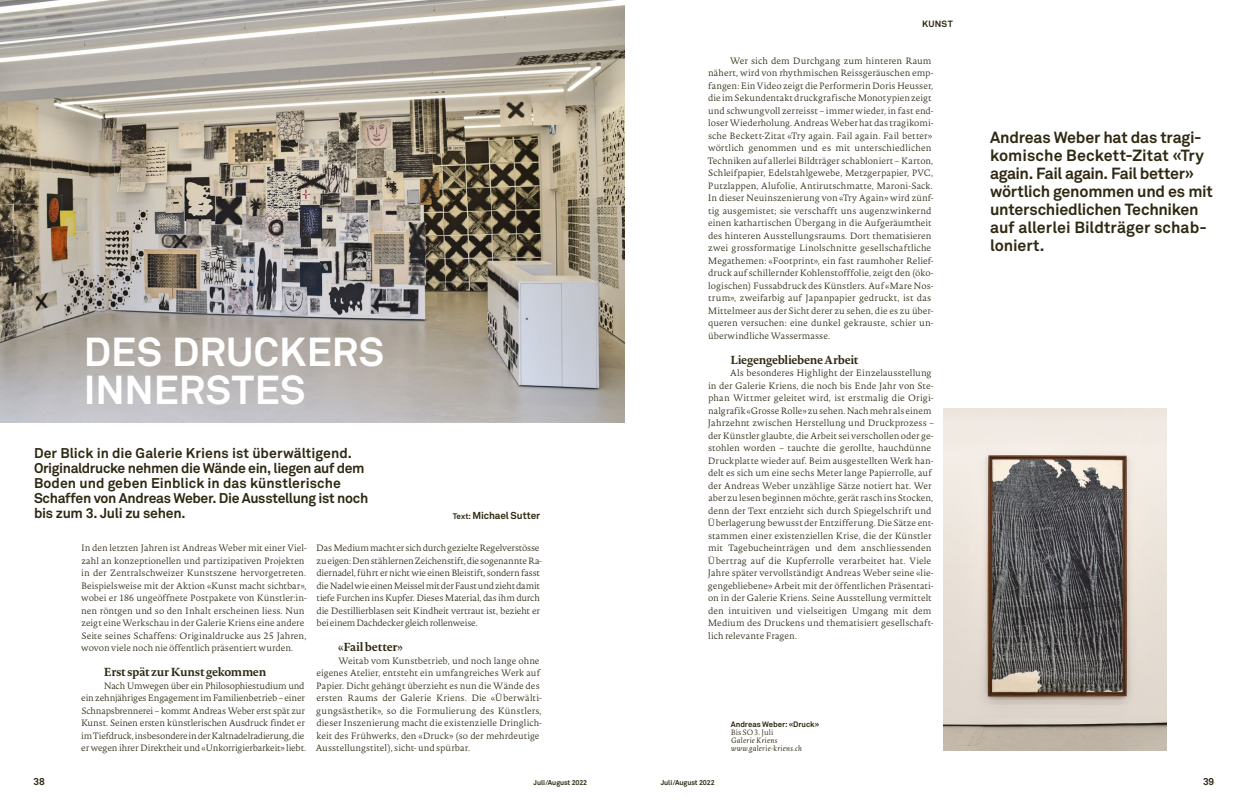
<style>
.page{position:relative;width:1248px;height:808px;background:#fff}
.page>*{position:absolute;margin:0;border:0;box-sizing:border-box;transform-origin:0 0}
.t1{font:700 40px/38px "Akkurat Std";letter-spacing:.005em;color:#fff}
.t2{font:700 16px/18px "Akkurat Std";letter-spacing:-.015em;color:#2f2912}
.t3{font:700 14px/15px "Akkurat Std";letter-spacing:-.015em;color:#2f2912}
.t4{font:700 11.5px "Novel Pro";letter-spacing:-.03em;color:#2f2912}
.t5{font:700 10px "Akkurat Std";letter-spacing:-.01em;color:#2f2912}
.t6{font:200 9px/12.5px "Novel Pro";color:#2f2912}
.t7{font:200 9px/12.5px "Novel Pro";letter-spacing:-.02em;color:#2f2912}
.t8{font:700 9px "Akkurat Std";letter-spacing:.025em;color:#2f2912}
.t9{font:700 7.8px "Akkurat Std";letter-spacing:-.005em;color:#2f2912}
.t10{font:italic 300 7.5px/8px "Novel Pro";letter-spacing:.035em;color:#2f2912}
.t11{font:200 7.5px "Novel Pro";letter-spacing:-.005em;color:#2f2912}
.t12{font:700 7px "Akkurat Std";letter-spacing:-.01em;color:#2f2912}
.s1{font-size:8px}
</style>
<div class="page">
<img style="left:943px;top:409px;width:223px;height:342px">
<img style="left:0;top:0;width:624px;height:422px">
<h1 class="t1" style="left:84px;top:334px;width:302px">DES DRUCKERS<br>INNERSTES</h1>
<h3 class="t3" style="left:34px;top:446px;width:336px">Der Blick in die Galerie Kriens ist überwältigend.<br>Originaldrucke nehmen die Wände ein, liegen auf dem Boden und geben Einblick in das künstlerische Schaffen von Andreas Weber. Die Ausstellung ist noch bis zum 3. Juli zu sehen.</h3>
<p class="t5" style="left:452px;top:509px;width:89px"><span class="s1">Text:</span> Michael Sutter</p>
<p class="t6" style="left:81px;top:541px;width:227px">In den letzten Jahren ist Andreas Weber mit einer Viel&shy;zahl an konzeptionellen und partizipativen Projekten in der Zentralschweizer Kunstszene hervorgetreten.<br>Beispielsweise mit der Aktion «Kunst macht sichtbar», wobei er 186 ungeöffnete Postpakete von Künstler:in&shy;nen röntgen und so den Inhalt erscheinen liess. Nun zeigt eine Werkschau in der Galerie Kriens eine andere Seite seines Schaffens: Originaldrucke aus 25 Jahren, wovon viele noch nie öffentlich präsentiert wurden.</p>
<p class="t4" style="left:103px;top:663px;width:164px">Erst spät zur Kunst gekommen</p>
<p class="t7" style="left:81px;top:679px;width:226px;text-indent:23px">Nach Umwegen über ein Philosophiestudium und ein zehnjähriges Engagement im Familienbetrieb – einer Schnapsbrennerei – kommt Andreas Weber erst spät zur Kunst. Seinen ersten künstlerischen Ausdruck findet er im Tiefdruck, insbesondere in der Kaltnadelradierung, die er wegen ihrer Direktheit und «Unkorrigierbarkeit» liebt.</p>
<p class="t7" style="left:316px;top:541px;width:227px">Das Medium macht er sich durch gezielte Regelverstösse zu eigen: Den stählernen Zeichenstift, die sogenannte Ra&shy;diernadel, führt er nicht wie einen Bleistift, sondern fasst die Nadel wie einen Meissel mit der Faust und zieht damit tiefe Furchen ins Kupfer. Dieses Material, das ihm durch die Destillierblasen seit Kindheit vertraut ist, bezieht er bei einem Dachdecker gleich rollenweise.</p>
<p class="t4" style="left:338px;top:638px;width:66px">«Fail better»</p>
<p class="t6" style="left:316px;top:654px;width:228px;text-indent:23px">Weitab vom Kunstbetrieb, und noch lange ohne eigenes Atelier, entsteht ein umfangreiches Werk auf Papier. Dicht gehängt überzieht es nun die Wände des ersten Raums der Galerie Kriens. Die «Überwälti&shy;gungsästhetik», so die Formulierung des Künstlers, dieser Inszenierung macht die existenzielle Dringlich&shy;keit des Frühwerks, den «Druck» (so der mehrdeutige Ausstellungstitel), sicht- und spürbar.</p>
<p class="t8" style="left:922px;top:18px;width:32px">KUNST</p>
<p class="t6" style="left:707px;top:54px;width:227px;text-indent:22px">Wer sich dem Durchgang zum hinteren Raum nähert, wird von rhythmischen Reissgeräuschen emp&shy;fangen: Ein Video zeigt die Performerin Doris Heusser, die im Sekundentakt druckgrafische Monotypien zeigt und schwungvoll zerreisst – immer wieder, in fast end&shy;loser Wiederholung. Andreas Weber hat das tragikomi&shy;sche Beckett-Zitat «Try again. Fail again. Fail better» wörtlich genommen und es mit unterschiedlichen Techniken auf allerlei Bildträger schabloniert – Karton, Schleifpapier, Edelstahlgewebe, Metzgerpapier, PVC, Putzlappen, Alufolie, Antirutschmatte, Maroni-Sack.<br>In dieser Neuinszenierung von «Try Again» wird zünf&shy;tig ausgemistet; sie verschafft uns augenzwinkernd einen kathartischen Übergang in die Aufgeräumtheit des hinteren Ausstellungsraums. Dort thematisieren zwei grossformatige Linolschnitte gesellschaftliche Megathemen: «Footprint», ein fast raumhoher Relief&shy;druck auf schillernder Kohlenstofffolie, zeigt den (öko&shy;logischen) Fussabdruck des Künstlers. Auf «Mare Nos&shy;trum», zweifarbig auf Japanpapier gedruckt, ist das Mittelmeer aus der Sicht derer zu sehen, die es zu über&shy;queren versuchen: eine dunkel gekrauste, schier un&shy;überwindliche Wassermasse.</p>
<p class="t4" style="left:730px;top:351px;width:130px">Liegengebliebene Arbeit</p>
<p class="t6" style="left:707px;top:366px;width:228px;text-indent:22px">Als besonderes Highlight der Einzelausstellung in der Galerie Kriens, die noch bis Ende Jahr von Ste&shy;phan Wittmer geleitet wird, ist erstmalig die Origi&shy;nalgrafik «Grosse Rolle» zu sehen. Nach mehr als einem Jahrzehnt zwischen Herstellung und Druckprozess – der Künstler glaubte, die Arbeit sei verschollen oder ge&shy;stohlen worden – tauchte die gerollte, hauchdünne Druckplatte wieder auf. Beim ausgestellten Werk han&shy;delt es sich um eine sechs Meter lange Papierrolle, auf der Andreas Weber unzählige Sätze notiert hat. Wer aber zu lesen beginnen möchte, gerät rasch ins Stocken, denn der Text entzieht sich durch Spiegelschrift und Überlagerung bewusst der Entzifferung. Die Sätze ent&shy;stammen einer existenziellen Krise, die der Künstler mit Tagebucheinträgen und dem anschliessenden Übertrag auf die Kupferrolle verarbeitet hat. Viele Jahre später vervollständigt Andreas Weber seine «lie&shy;gengebliebene» Arbeit mit der öffentlichen Präsentati&shy;on in der Galerie Kriens. Seine Ausstellung vermittelt den intuitiven und vielseitigen Umgang mit dem Medium des Druckens und thematisiert gesellschaft&shy;lich relevante Fragen.</p>
<p class="t9" style="left:730px;top:719px;width:90px">Andreas Weber: «Druck»</p>
<p class="t11" style="left:730px;top:727px;width:44px">Bis SO 3. Juli</p>
<p class="t10" style="left:731px;top:736px;width:72px">Galerie Kriens www.galerie-kriens.ch</p>
<h2 class="t2" style="left:990px;top:129px;width:224px">Andreas Weber hat das tragi&shy;komische Beckett-Zitat «Try again. Fail again. Fail better» wörtlich genommen und es mit unterschiedlichen Techniken auf allerlei Bildträger schab&shy;loniert.</h2>
<p class="t5" style="left:33px;top:776px;width:13px">38</p>
<p class="t12" style="left:533px;top:778px;width:55px">Juli/August 2022</p>
<p class="t12" style="left:660px;top:778px;width:55px">Juli/August 2022</p>
<p class="t5" style="left:1202px;top:776px;width:13px">39</p>
</div>
